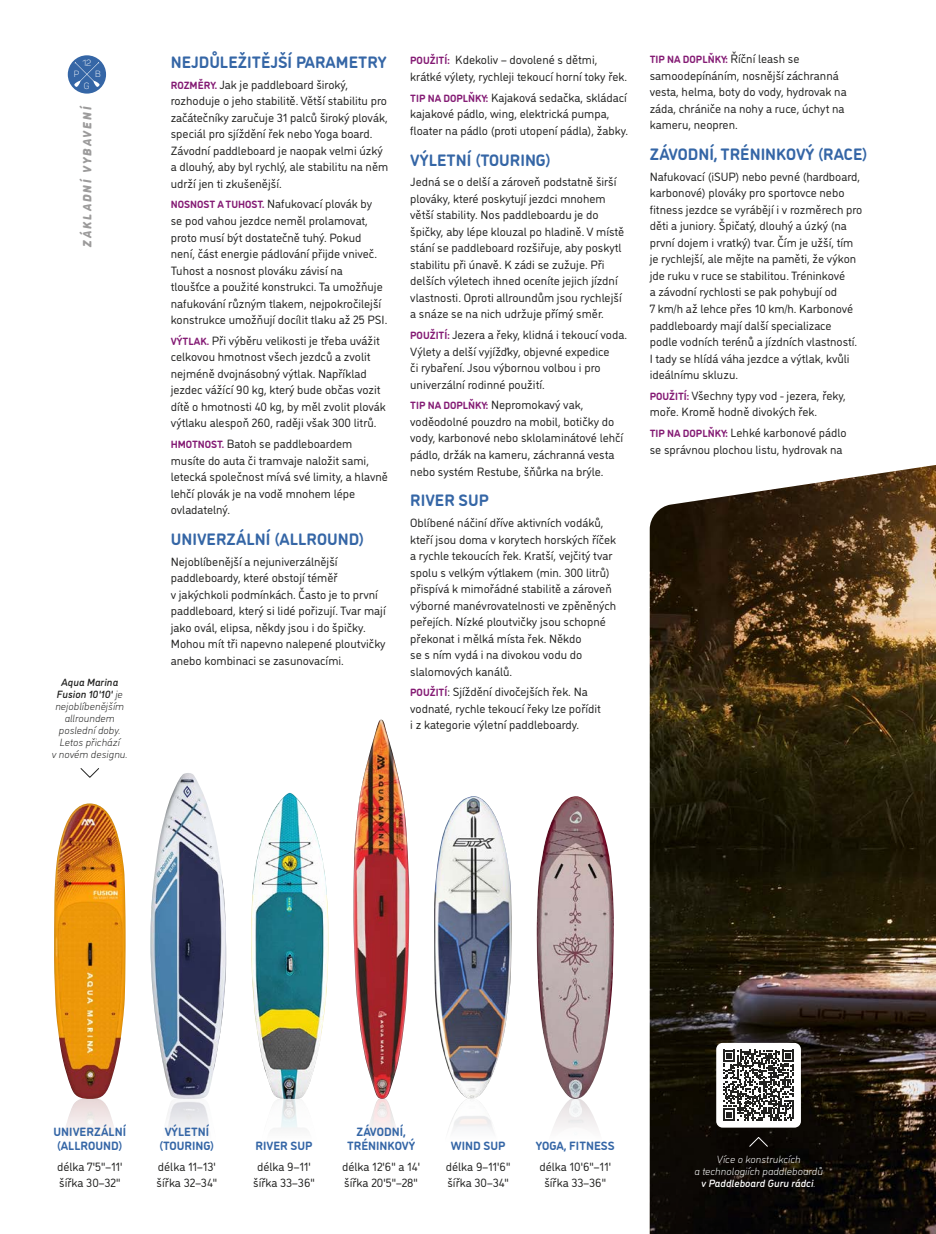
<style>
.page{position:relative;width:936px;height:1234px;background:#fff}
.page>*{position:absolute;margin:0;border:0;box-sizing:border-box;transform-origin:0 0}
.t1{font:700 16.5px "DI Nosaur";color:#3566a6}
.t2{font:12px/16.5px "DI Nosaur";color:#222221}
.t3{font:700 12px/13.5px "DI Nosaur";color:#3566a6;text-align:center}
.t4{font:italic 900 12px "DI Nosaur";letter-spacing:.16em;color:#9c9b9b}
.t5{font:italic 300 10.5px/12px "DI Nosaur";color:#222221;text-align:center}
.t6{font:italic 300 10.5px/12px "DI Nosaur";color:#fff;text-align:center}
.t7{font:700 10.5px "DI Nosaur";color:#841b74}
.t8{font:8.85px "Panton Light Caps";color:#fff}
.s1{font-weight:500}
.s2{font-weight:700;font-size:10.5px;color:#841b74}
.s3{font-weight:400;font-size:12px;color:#222221}
</style>
<div class="page">
<img style="left:54px;top:803px;width:72px;height:330px">
<img style="left:150px;top:773px;width:76px;height:360px">
<img style="left:251px;top:792px;width:77px;height:338px">
<img style="left:353px;top:719px;width:56px;height:413px">
<img style="left:434px;top:796px;width:77px;height:335px">
<img style="left:536px;top:796px;width:78px;height:333px">
<img style="left:649px;top:465px;width:286px;height:768px">
<div style="left:716px;top:1042px;width:84px;height:85px;background:#fff;border-radius:6px"></div>
<svg style="left:723px;top:1049px;width:71px;height:71px"></svg>
<svg style="left:748px;top:1135px;width:20px;height:12px"></svg>
<div style="left:68px;top:55px;width:38px;height:39px;background:#3566a6;border-radius:50%"></div>
<svg style="left:74px;top:62px;width:25px;height:25px"></svg>
<svg style="left:80px;top:768px;width:19px;height:10px"></svg>
<p class="t8" style="left:82px;top:57px;width:11px">12</p>
<p class="t8" style="left:74px;top:69px;width:7px">P</p>
<p class="t8" style="left:95px;top:69px;width:7px">B</p>
<p class="t8" style="left:84px;top:80px;width:7px">G</p>
<p class="t4" style="left:78px;top:247px;width:143px;rotate:-90deg">ZÁKLADNÍ VYBAVENÍ</p>
<p class="t5" style="left:52px;top:676px;width:78px"><span class="s1">Aqua Marina<br>Fusion 10'10'</span> je nejoblíbenějším allroundem poslední doby.<br>Letos přichází<br>v novém designu.</p>
<h1 class="t1" style="left:171px;top:50px;width:217px">NEJDŮLEŽITĚJŠÍ PARAMETRY</h1>
<p class="t2" style="left:171px;top:75px;width:219px"><span class="s2">ROZMĚRY.</span> Jak je paddleboard široký, rozhoduje o jeho stabilitě. Větší stabilitu pro začátečníky zaručuje 31 palců široký plovák, speciál pro sjíždění řek nebo Yoga board.<br>Závodní paddleboard je naopak velmi úzký a dlouhý, aby byl rychlý, ale stabilitu na něm udrží jen ti zkušenější.</p>
<p class="t2" style="left:171px;top:195px;width:218px"><span class="s2">NOSNOST A TUHOST.</span> Nafukovací plovák by<br>se pod vahou jezdce neměl prolamovat, proto musí být dostatečně tuhý. Pokud není, část energie pádlování přijde vniveč.<br>Tuhost a nosnost plováku závisí na<br>tloušťce a použité konstrukci. Ta umožňuje nafukování různým tlakem, nejpokročilejší konstrukce umožňují docílit tlaku až 25 PSI.</p>
<p class="t2" style="left:171px;top:331px;width:216px"><span class="s2">VÝTLAK.</span> Při výběru velikosti je třeba uvážit celkovou hmotnost všech jezdců a zvolit nejméně dvojnásobný výtlak. Například jezdec vážící 90 kg, který bude občas vozit dítě o hmotnosti 40 kg, by měl zvolit plovák výtlaku alespoň 260, raději však 300 litrů.</p>
<p class="t2" style="left:171px;top:435px;width:219px"><span class="s2">HMOTNOST.</span> Batoh se paddleboardem musíte do auta či tramvaje naložit sami, letecká společnost mívá své limity, a hlavně lehčí plovák je na vodě mnohem lépe ovladatelný.</p>
<h1 class="t1" style="left:171px;top:526px;width:195px">UNIVERZÁLNÍ (ALLROUND)</h1>
<p class="t2" style="left:171px;top:552px;width:216px">Nejoblíbenější a nejuniverzálnější paddleboardy, které obstojí téměř<br>v jakýchkoli podmínkách. Často je to první paddleboard, který si lidé pořizují. Tvar mají jako ovál, elipsa, někdy jsou i do špičky.<br>Mohou mít tři napevno nalepené ploutvičky anebo kombinaci se zasunovacími.</p>
<p class="t2" style="left:410px;top:51px;width:218px"><span class="s2">POUŽITÍ:</span> Kdekoliv – dovolené s dětmi, krátké výlety, rychleji tekoucí horní toky řek.</p>
<p class="t2" style="left:410px;top:88px;width:219px"><span class="s2">TIP NA DOPLŇKY:</span> Kajaková sedačka, skládací kajakové pádlo, wing, elektrická pumpa, floater na pádlo (proti utopení pádla), žabky.</p>
<h1 class="t1" style="left:410px;top:147px;width:142px">VÝLETNÍ (TOURING)</h1>
<p class="t2" style="left:410px;top:173px;width:215px">Jedná se o delší a zároveň podstatně širší plováky, které poskytují jezdci mnohem větší stability. Nos paddleboardu je do špičky, aby lépe klouzal po hladině. V místě stání se paddleboard rozšiřuje, aby poskytl stabilitu při únavě. K zádi se zužuje. Při delších výletech ihned oceníte jejich jízdní vlastnosti. Oproti allroundům jsou rychlejší a snáze se na nich udržuje přímý směr.</p>
<p class="t2" style="left:410px;top:326px;width:218px"><span class="s2">POUŽITÍ:</span> Jezera a řeky, klidná i tekoucí voda.<br>Výlety a delší vyjížďky, objevné expedice<br>či rybaření. Jsou výbornou volbou i pro univerzální rodinné použití.</p>
<p class="t2" style="left:410px;top:396px;width:214px"><span class="s2">TIP NA DOPLŇKY:</span> Nepromokavý vak, voděodolné pouzdro na mobil, botičky do vody, karbonové nebo sklolaminátové lehčí pádlo, držák na kameru, záchranná vesta nebo systém Restube, šňůrka na brýle.</p>
<h1 class="t1" style="left:410px;top:488px;width:80px">RIVER SUP</h1>
<p class="t2" style="left:410px;top:513px;width:207px">Oblíbené náčiní dříve aktivních vodáků, kteří jsou doma v korytech horských říček a rychle tekoucích řek. Kratší, vejčitý tvar spolu s velkým výtlakem (min. 300 litrů) přispívá k mimořádné stabilitě a zároveň výborné manévrovatelnosti ve zpěněných peřejích. Nízké ploutvičky jsou schopné překonat i mělká místa řek. Někdo<br>se s ním vydá i na divokou vodu do slalomových kanálů.</p>
<p class="t2" style="left:410px;top:683px;width:192px"><span class="s2">POUŽITÍ</span>: Sjíždění divočejších řek. Na vodnaté, rychle tekoucí řeky lze pořídit i z kategorie výletní paddleboardy.</p>
<p class="t7" style="left:649px;top:52px;width:151px">TIP NA DOPLŇKY: <span class="s3">Říční leash se</span></p>
<p class="t2" style="left:649px;top:67px;width:198px">samoodepínáním, nosnější záchranná vesta, helma, boty do vody, hydrovak na záda, chrániče na nohy a ruce, úchyt na kameru, neopren.</p>
<h1 class="t1" style="left:649px;top:142px;width:220px">ZÁVODNÍ, TRÉNINKOVÝ (RACE)</h1>
<p class="t2" style="left:649px;top:168px;width:214px">Nafukovací (iSUP) nebo pevné (hardboard, karbonové) plováky pro sportovce nebo fitness jezdce se vyrábějí i v rozměrech pro děti a juniory. Špičatý, dlouhý a úzký (na první dojem i vratký) tvar. Čím je užší, tím je rychlejší, ale mějte na paměti, že výkon jde ruku v ruce se stabilitou. Tréninkové<br>a závodní rychlosti se pak pohybují od<br>7 km/h až lehce přes 10 km/h. Karbonové paddleboardy mají další specializace podle vodních terénů a jízdních vlastností.<br>I tady se hlídá váha jezdce a výtlak, kvůli ideálnímu skluzu.</p>
<p class="t2" style="left:649px;top:386px;width:198px"><span class="s2">POUŽITÍ:</span> Všechny typy vod - jezera, řeky, moře. Kromě hodně divokých řek.</p>
<p class="t2" style="left:649px;top:424px;width:198px"><span class="s2">TIP NA DOPLŇKY:</span> Lehké karbonové pádlo se správnou plochou listu, hydrovak na</p>
<p class="t3" style="left:54px;top:1124px;width:74px;text-align:left">UNIVERZÁLNÍ (ALLROUND)</p>
<p class="t2" style="left:57px;top:1157px;width:67px">délka 7'5"–11' šířka 30–32"</p>
<p class="t3" style="left:159px;top:1124px;width:57px">VÝLETNÍ (TOURING)</p>
<p class="t2" style="left:157px;top:1157px;width:62px">délka 11–13' šířka 32–34"</p>
<p class="t3" style="left:255px;top:1137px;width:59px">RIVER SUP</p>
<p class="t2" style="left:253px;top:1157px;width:63px;text-align:center">délka 9–11' šířka 33–36"</p>
<p class="t3" style="left:347px;top:1124px;width:70px">ZÁVODNÍ,<br>TRÉNINKOVÝ</p>
<p class="t2" style="left:342px;top:1157px;width:79px">délka 12'6" a 14' šířka 20'5"–28"</p>
<p class="t3" style="left:451px;top:1137px;width:56px">WIND SUP</p>
<p class="t2" style="left:446px;top:1157px;width:66px">délka 9–11'6" šířka 30–34"</p>
<p class="t3" style="left:536px;top:1137px;width:80px">YOGA, FITNESS</p>
<p class="t2" style="left:539px;top:1157px;width:73px;text-align:center">délka 10'6"–11' šířka 33–36"</p>
<p class="t6" style="left:694px;top:1152px;width:130px">Více o konstrukcích<br>a technologiích paddleboardů <span class="s1">v Paddleboard Guru rádci</span>.</p>
</div>
